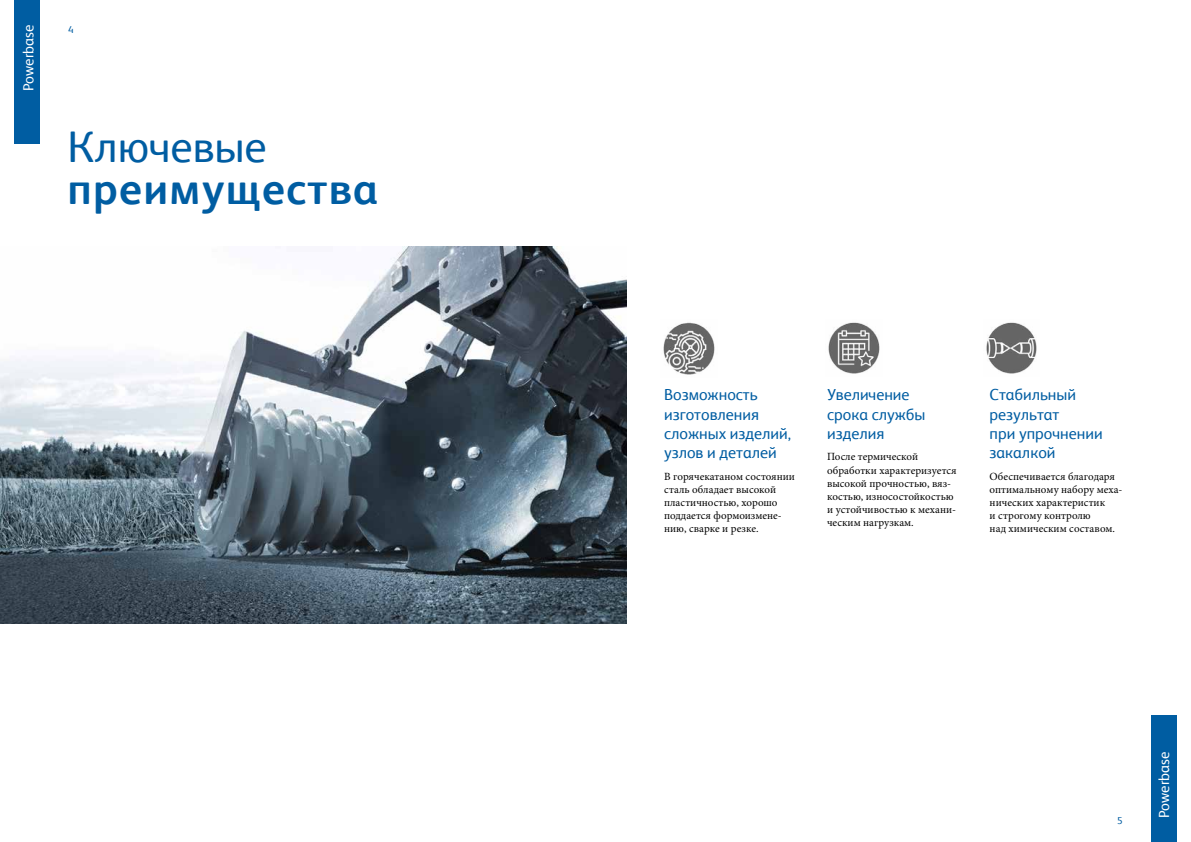
<style>
.page{position:relative;width:1191px;height:842px;background:#fff}
.page>*{position:absolute;margin:0;border:0;box-sizing:border-box;transform-origin:0 0}
.t1{font:700 44.3px "FS Severstal";letter-spacing:.03em;color:#005da2}
.t2{font:44.3px "FS Severstal";color:#005da2}
.t3{font:16px/19.2px "FS Severstal";color:#005da2}
.t4{font:14.7px "FS Severstal";color:#fff}
.t5{font:11px/13.2px "Minion Pro";color:#000}
.t6{font:10px "FS Severstal";color:#005da2}
</style>
<div class="page">
<div style="left:1151px;top:716px;width:25px;height:126px;background:#005da2"></div>
<img style="left:663px;top:322px;width:52px;height:53px">
<img style="left:828px;top:322px;width:52px;height:52px">
<img style="left:986px;top:322px;width:51px;height:52px">
<img style="left:0;top:246px;width:626px;height:377px">
<div style="left:14px;top:0;width:26px;height:144px;background:#005da2"></div>
<h3 class="t4" style="left:18px;top:91px;width:68px;rotate:-90deg">Powerbase</h3>
<p class="t6" style="left:68px;top:23px;width:7px">4</p>
<h1 class="t2" style="left:68px;top:116px;width:201px">Ключевые</h1>
<h1 class="t1" style="left:68px;top:158px;width:312px">преимущества</h1>
<h2 class="t3" style="left:664px;top:384px;width:128px">Возможность изготовления сложных изделий, узлов и деталей</h2>
<p class="t5" style="left:664px;top:470px;width:132px">В горячекатаном состоянии сталь обладает высокой пластичностью, хорошо поддается формоизмене&shy;нию, сварке и резке.</p>
<h2 class="t3" style="left:827px;top:384px;width:100px">Увеличение срока службы изделия</h2>
<p class="t5" style="left:827px;top:450px;width:131px">После термической обработки характеризуется высокой прочностью, вяз&shy;костью, износостойкостью и устойчивостью к механи&shy;ческим нагрузкам.</p>
<h2 class="t3" style="left:989px;top:384px;width:114px">Стабильный результат<br>при упрочнении закалкой</h2>
<p class="t5" style="left:989px;top:470px;width:134px">Обеспечивается благодаря оптимальному набору меха&shy;нических характеристик<br>и строгому контролю<br>над химическим составом.</p>
<p class="t6" style="left:1117px;top:814px;width:7px">5</p>
<h3 class="t4" style="left:1153px;top:818px;width:68px;rotate:-90deg">Powerbase</h3>
</div>
